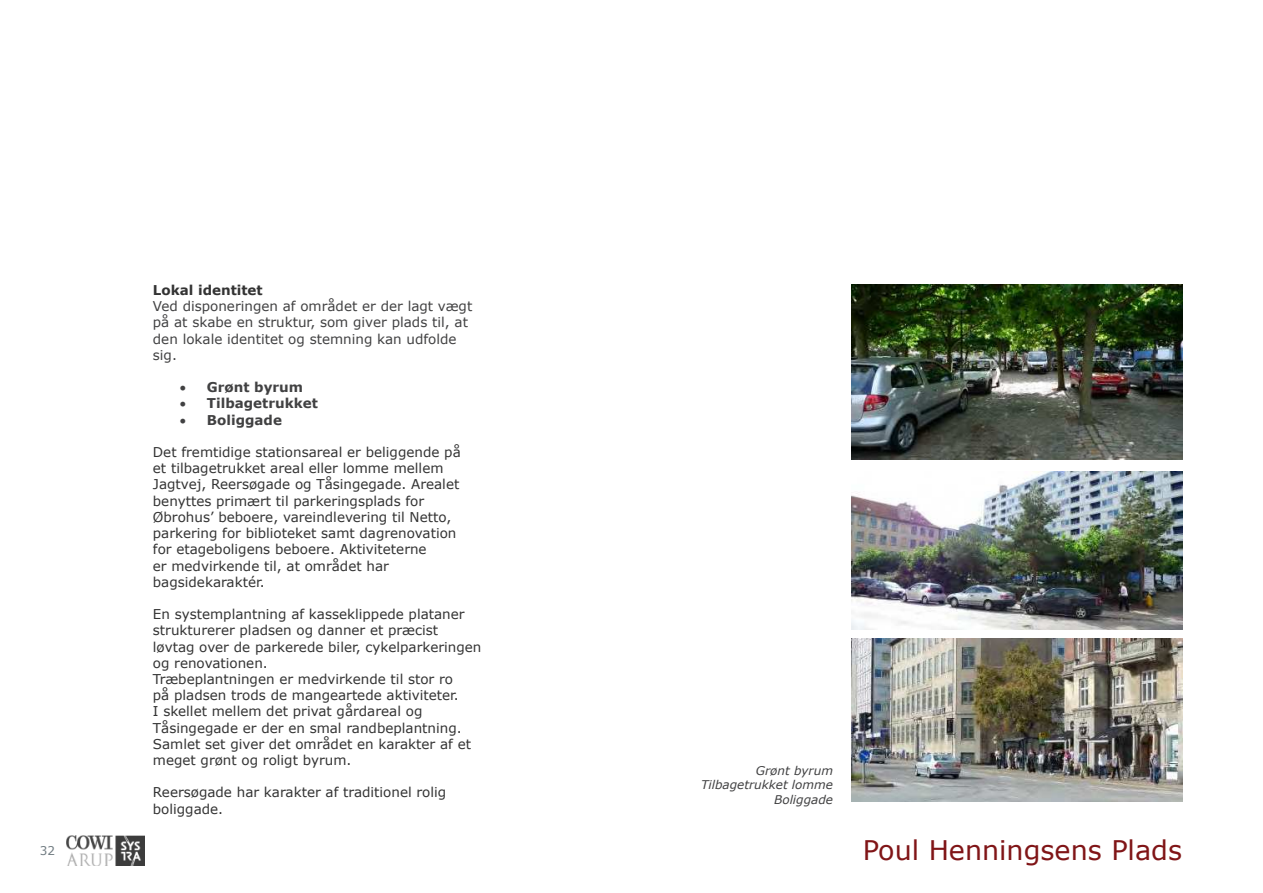
<style>
.page{position:relative;width:1263px;height:893px;background:#fff}
.page>*{position:absolute;margin:0;border:0;box-sizing:border-box;transform-origin:0 0}
.t1{font:27px "Verdana";color:#801517}
.t2{font:13.5px/16.2px "Verdana";color:#333}
.t3{font:13.5px/16.2px "Verdana";color:#414142}
.t4{font:700 13.5px "Verdana";color:#414142}
.t5{font:700 13.5px "Verdana";color:#333}
.t6{font:italic 12px/14.4px "Verdana";color:#414142;text-align:right}
.t7{font:12px "Verdana";color:#717c82}
</style>
<div class="page">
<img style="left:851px;top:285px;width:331px;height:174px">
<img style="left:851px;top:472px;width:331px;height:157px">
<img style="left:851px;top:638px;width:331px;height:164px">
<img style="left:67px;top:835px;width:78px;height:31px">
<p class="t7" style="left:40px;top:843px;width:17px">32</p>
<p class="t5" style="left:153px;top:282px;width:111px">Lokal identitet</p>
<p class="t3" style="left:153px;top:298px;width:321px">Ved disponeringen af omrÂdet er der lagt vÊgt pÂ at skabe en struktur, som giver plads til, at den lokale identitet og stemning kan udfolde sig.</p>
<p class="t4" style="left:180px;top:379px;width:125px">• Gr¯nt byrum</p>
<p class="t4" style="left:180px;top:396px;width:140px">• Tilbagetrukket</p>
<p class="t4" style="left:180px;top:412px;width:104px">• Boliggade</p>
<p class="t2" style="left:153px;top:444px;width:309px">Det fremtidige stationsareal er beliggende pÂ et tilbagetrukket areal eller lomme mellem Jagtvej, Reers¯gade og TÂsingegade. Arealet benyttes primÊrt til parkeringsplads for ÿbrohusí beboere, vareindlevering til Netto, parkering for biblioteket samt dagrenovation for etageboligens beboere. Aktiviteterne<br>er medvirkende til, at omrÂdet har bagsidekaraktÈr.</p>
<p class="t2" style="left:153px;top:606px;width:330px">En systemplantning af kasseklippede plataner strukturerer pladsen og danner et prÊcist l¯vtag over de parkerede biler, cykelparkeringen og renovationen.<br>TrÊbeplantningen er medvirkende til stor ro<br>pÂ pladsen trods de mangeartede aktiviteter.<br>I skellet mellem det privat gÂrdareal og TÂsingegade er der en smal randbeplantning.<br>Samlet set giver det omrÂdet en karakter af et meget gr¯nt og roligt byrum.</p>
<p class="t2" style="left:153px;top:784px;width:295px">Reers¯gade har karakter af traditionel rolig boliggade.</p>
<p class="t6" style="left:701px;top:763px;width:133px">Gr¯nt byrum<br>Tilbagetrukket lomme<br>Boliggade</p>
<h1 class="t1" style="left:863px;top:832px;width:321px">Poul Henningsens Plads</h1>
</div>
